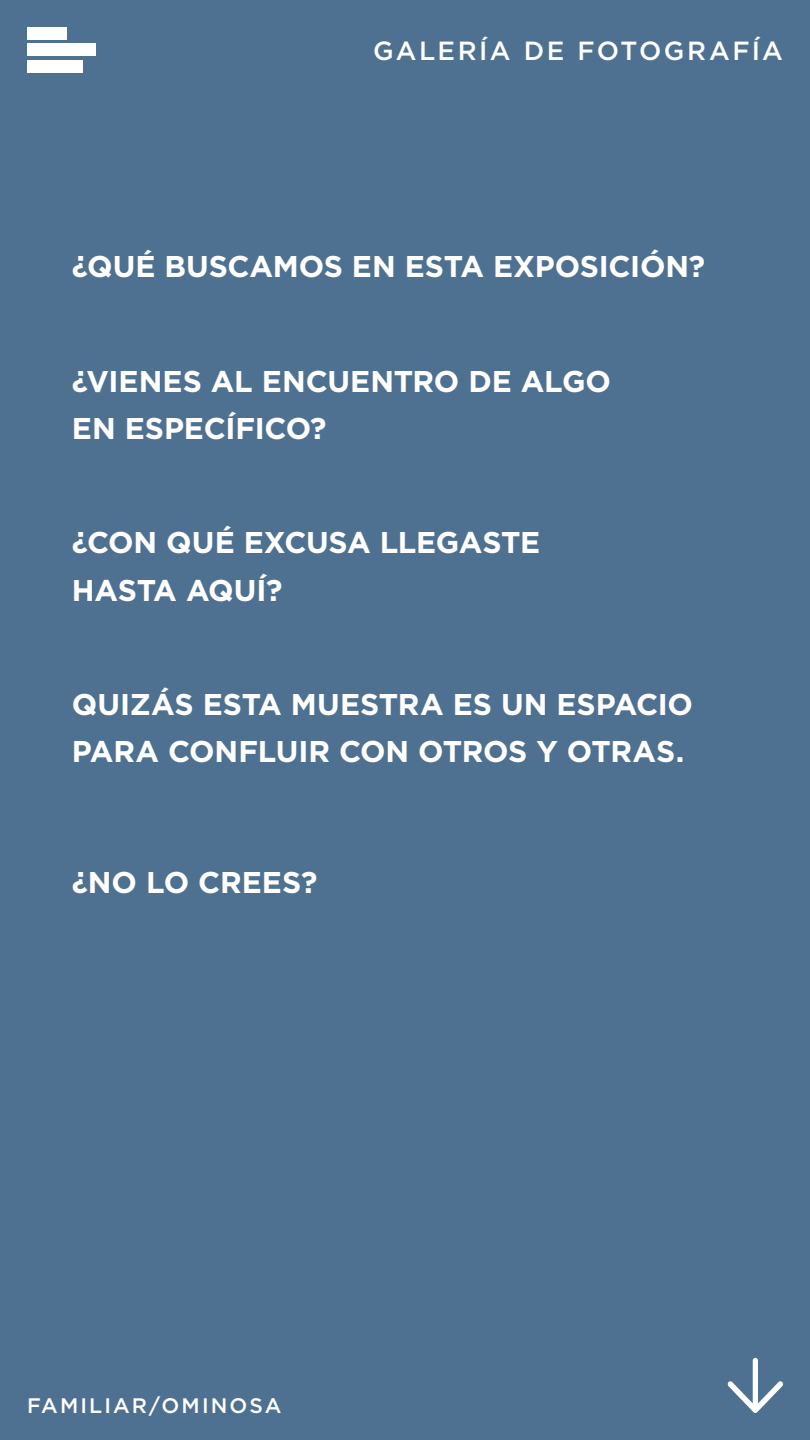
<style>
.page{position:relative;width:810px;height:1440px;background:#4f7191}
.page>*{position:absolute;margin:0;border:0;box-sizing:border-box;transform-origin:0 0}
.t1{font:700 30px/47.2px "Gotham";letter-spacing:-.01em;color:#fff}
.t2{font:500 26.25px "Gotham";letter-spacing:.09em;color:#fff}
.t3{font:500 21px "Gotham";letter-spacing:.1em;color:#fff}
</style>
<div class="page">
<div style="left:27px;top:27px;width:39px;height:12px;background:#fff"></div>
<div style="left:27px;top:44px;width:68px;height:12px;background:#fff"></div>
<div style="left:27px;top:60px;width:55px;height:13px;background:#fff"></div>
<svg style="left:727px;top:1358px;width:56px;height:55px"></svg>
<p class="t2" style="left:373px;top:33px;width:411px">GALERÍA DE FOTOGRAFÍA</p>
<p class="t1" style="left:72px;top:243px;width:635px">¿QUÉ BUSCAMOS EN ESTA EXPOSICIÓN?</p>
<p class="t1" style="left:72px;top:357px;width:541px">¿VIENES AL ENCUENTRO DE ALGO<br>EN ESPECÍFICO?</p>
<p class="t1" style="left:72px;top:519px;width:470px">¿CON QUÉ EXCUSA LLEGASTE<br>HASTA AQUÍ?</p>
<p class="t1" style="left:72px;top:681px;width:623px">QUIZÁS ESTA MUESTRA ES UN ESPACIO<br>PARA CONFLUIR CON OTROS Y OTRAS.</p>
<p class="t1" style="left:72px;top:858px;width:247px">¿NO LO CREES?</p>
<p class="t3" style="left:27px;top:1392px;width:256px">FAMILIAR/OMINOSA</p>
</div>
